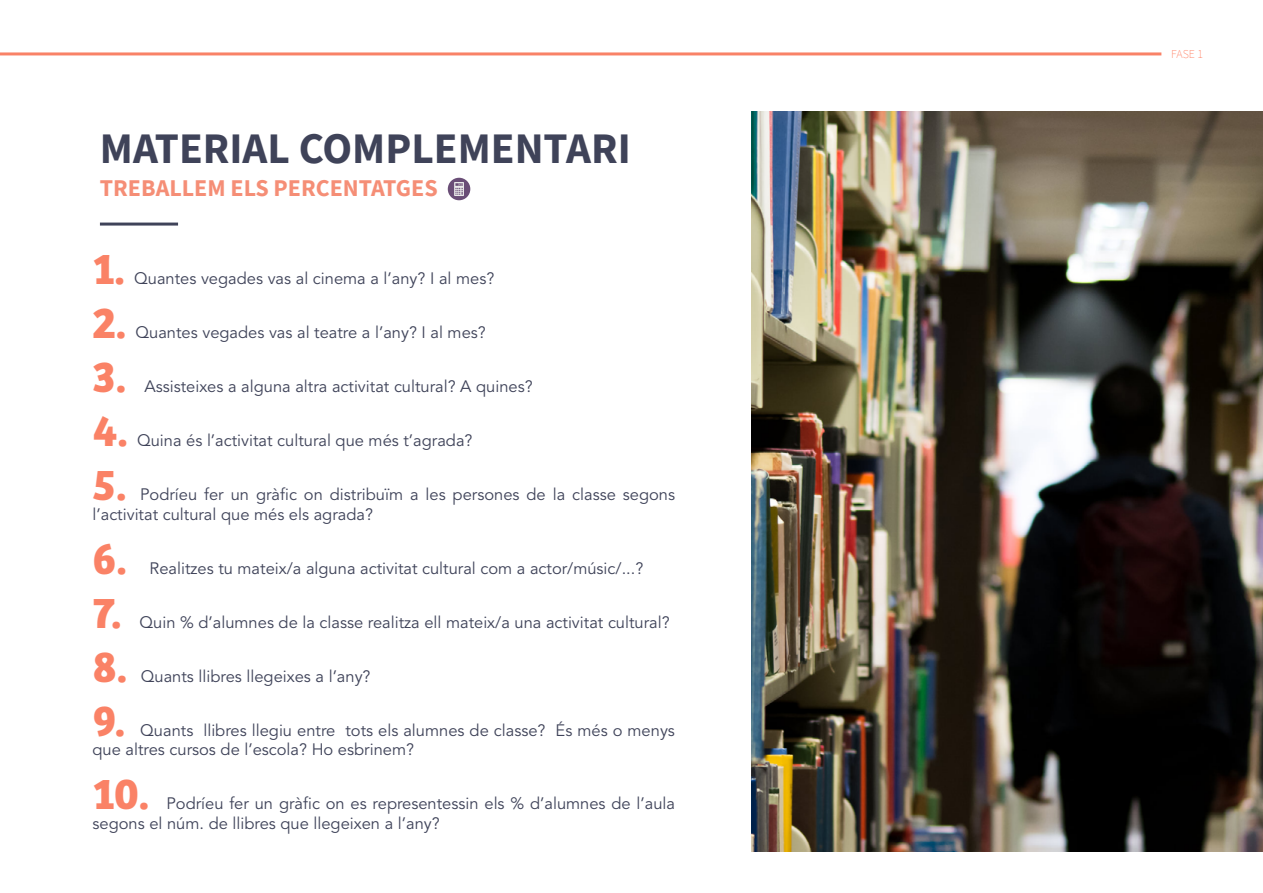
<style>
.page{position:relative;width:1263px;height:893px;background:#fff}
.page>*{position:absolute;margin:0;border:0;box-sizing:border-box;transform-origin:0 0}
.t1{font:700 45px "Bree";color:#fa8266}
.t2{font:700 43.5px "Source Sans Pro";color:#3f4359}
.t3{font:700 24px "Source Sans Pro";color:#f58e76}
.t4{font:16.5px/19.8px "Avenir LT Std";color:#3f4359}
.t5{font:200 12px "Source Sans Pro";color:#ff6947}
</style>
<div class="page">
<hr style="left:0;top:52px;width:1161px;height:3px;background:#f98267">
<hr style="left:100px;top:223px;width:78px;height:3px;background:#3f4359">
<div style="left:448px;top:178px;width:22px;height:22px;background:#6a4e77;border-radius:50%"></div>
<svg style="left:454px;top:182px;width:10px;height:14px"></svg>
<img style="left:751px;top:112px;width:512px;height:739px">
<h2 class="t2" style="left:100px;top:119px;width:532px">MATERIAL COMPLEMENTARI</h2>
<h3 class="t3" style="left:100px;top:172px;width:339px">TREBALLEM ELS PERCENTATGES</h3>
<h1 class="t1" style="left:93px;top:241px;width:34px">1.</h1>
<h1 class="t1" style="left:93px;top:295px;width:35px">2.</h1>
<h1 class="t1" style="left:93px;top:349px;width:35px">3.</h1>
<h1 class="t1" style="left:93px;top:403px;width:37px">4.</h1>
<p class="t4" style="left:134px;top:269px;width:362px">Quantes vegades vas al cinema a l’any? I al mes?</p>
<p class="t4" style="left:135px;top:323px;width:352px">Quantes vegades vas al teatre a l’any? I al mes?</p>
<p class="t4" style="left:144px;top:377px;width:390px">Assisteixes a alguna altra activitat cultural? A quines?</p>
<p class="t4" style="left:137px;top:431px;width:337px">Quina és l’activitat cultural que més t’agrada?</p>
<h1 class="t1" style="left:93px;top:457px;width:35px">5.</h1>
<p class="t4" style="left:93px;top:485px;width:584px;text-indent:48px">Podríeu fer un gràfic on distribuïm a les persones de la classe segons l’activitat cultural que més els agrada?</p>
<h1 class="t1" style="left:93px;top:531px;width:36px">6.</h1>
<p class="t4" style="left:150px;top:558px;width:495px">Realitzes tu mateix/a alguna activitat cultural com a actor/músic/...?</p>
<h1 class="t1" style="left:93px;top:585px;width:30px">7.</h1>
<h1 class="t1" style="left:93px;top:639px;width:36px">8.</h1>
<p class="t4" style="left:140px;top:612px;width:532px">Quin % d’alumnes de la classe realitza ell mateix/a una activitat cultural?</p>
<p class="t4" style="left:141px;top:666px;width:231px">Quants llibres llegeixes a l’any?</p>
<h1 class="t1" style="left:93px;top:693px;width:34px">9.</h1>
<p class="t4" style="left:93px;top:720px;width:584px;text-indent:48px">Quants llibres llegiu entre tots els alumnes de classe? És més o menys que altres cursos de l’escola? Ho esbrinem?</p>
<h1 class="t1" style="left:93px;top:767px;width:58px">10.</h1>
<p class="t4" style="left:93px;top:794px;width:584px;text-indent:74px">Podríeu fer un gràfic on es representessin els % d’alumnes de l’aula segons el núm. de llibres que llegeixen a l’any?</p>
<p class="t5" style="left:1171px;top:47px;width:33px">FASE 1</p>
</div>
